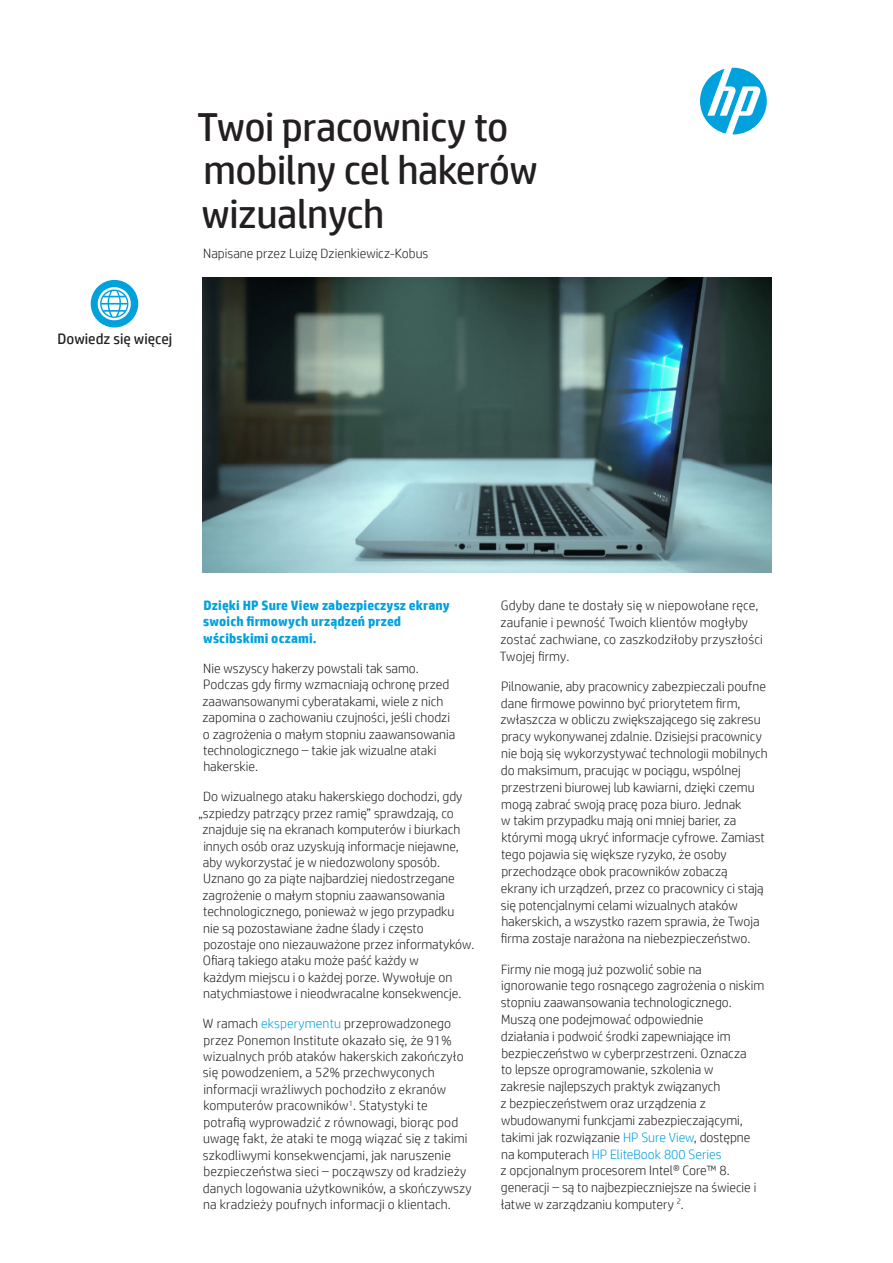
<style>
.page{position:relative;width:893px;height:1263px;background:#fff}
.page>*{position:absolute;margin:0;border:0;box-sizing:border-box;transform-origin:0 0}
.t1{font:40.5px/43.5px "HP Simplified";letter-spacing:-.01em;color:#231f20}
.t2{font:15px "HP Simplified";color:#231f20}
.t3{font:300 13.5px/16.8px "HP Simplified";color:#231f20}
.t4{font:700 13.5px/16.4px "HP Simplified";letter-spacing:.01em;color:#00a1dd}
.s1{color:#00a1dd}
</style>
<div class="page">
<svg style="left:700px;top:68px;width:67px;height:66px"></svg>
<img style="left:202px;top:278px;width:569px;height:294px">
<div style="left:91px;top:280px;width:47px;height:47px;background:#00a1dd;border-radius:50%"></div>
<svg style="left:96px;top:285px;width:36px;height:37px"></svg>
<h1 class="t1" style="left:197px;top:105px;width:342px">Twoi pracownicy to mobilny cel hakerów wizualnych</h1>
<p class="t3" style="left:203px;top:244px;width:227px">Napisane przez Luizę Dzienkiewicz-Kobus</p>
<p class="t2" style="left:58px;top:329px;width:116px">Dowiedz się więcej</p>
<p class="t4" style="left:203px;top:597px;width:248px">Dzięki HP Sure View zabezpieczysz ekrany swoich firmowych urządzeń przed wścibskimi oczami.</p>
<p class="t3" style="left:202px;top:660px;width:254px;line-height:16.4px">Nie wszyscy hakerzy powstali tak samo.<br>Podczas gdy firmy wzmacniają ochronę przed zaawansowanymi cyberatakami, wiele z nich zapomina o zachowaniu czujności, jeśli chodzi o zagrożenia o małym stopniu zaawansowania technologicznego – takie jak wizualne ataki hakerskie.</p>
<p class="t3" style="left:203px;top:788px;width:261px">Do wizualnego ataku hakerskiego dochodzi, gdy</p>
<p class="t3" style="left:198px;top:804px;width:257px">„szpiedzy patrzący przez ramię” sprawdzają, co</p>
<p class="t3" style="left:202px;top:821px;width:259px">znajduje się na ekranach komputerów i biurkach</p>
<p class="t3" style="left:203px;top:837px;width:257px">innych osób oraz uzyskują informacje niejawne,</p>
<p class="t3" style="left:203px;top:853px;width:239px">aby wykorzystać je w niedozwolony sposób.</p>
<p class="t3" style="left:203px;top:870px;width:253px">Uznano go za piąte najbardziej niedostrzegane</p>
<p class="t3" style="left:202px;top:886px;width:244px">zagrożenie o małym stopniu zaawansowania</p>
<p class="t3" style="left:203px;top:903px;width:253px">technologicznego, ponieważ w jego przypadku</p>
<p class="t3" style="left:203px;top:919px;width:222px">nie są pozostawiane żadne ślady i często</p>
<p class="t3" style="left:203px;top:935px;width:273px">pozostaje ono niezauważone przez informatyków.</p>
<p class="t3" style="left:203px;top:952px;width:217px">Ofiarą takiego ataku może paść każdy w</p>
<p class="t3" style="left:203px;top:968px;width:250px">każdym miejscu i o każdej porze. Wywołuje on</p>
<p class="t3" style="left:203px;top:985px;width:260px">natychmiastowe i nieodwracalne konsekwencje.</p>
<p class="t3" style="left:203px;top:1015px;width:270px">W ramach <span class="s1">eksperymentu</span> przeprowadzonego przez Ponemon Institute okazało się, że 91% wizualnych prób ataków hakerskich zakończyło się powodzeniem, a 52% przechwyconych informacji wrażliwych pochodziło z ekranów komputerów pracowników<sup>1</sup>. Statystyki te potrafią wyprowadzić z równowagi, biorąc pod uwagę fakt, że ataki te mogą wiązać się z takimi szkodliwymi konsekwencjami, jak naruszenie bezpieczeństwa sieci – począwszy od kradzieży danych logowania użytkowników, a skończywszy na kradzieży poufnych informacji o klientach.</p>
<p class="t3" style="left:500px;top:596px;width:264px">Gdyby dane te dostały się w niepowołane ręce, zaufanie i pewność Twoich klientów mogłyby zostać zachwiane, co zaszkodziłoby przyszłości Twojej firmy.</p>
<p class="t3" style="left:500px;top:677px;width:269px">Pilnowanie, aby pracownicy zabezpieczali poufne dane firmowe powinno być priorytetem firm, zwłaszcza w obliczu zwiększającego się zakresu pracy wykonywanej zdalnie. Dzisiejsi pracownicy nie boją się wykorzystywać technologii mobilnych do maksimum, pracując w pociągu, wspólnej przestrzeni biurowej lub kawiarni, dzięki czemu mogą zabrać swoją pracę poza biuro. Jednak<br>w takim przypadku mają oni mniej barier, za którymi mogą ukryć informacje cyfrowe. Zamiast tego pojawia się większe ryzyko, że osoby przechodzące obok pracowników zobaczą<br>ekrany ich urządzeń, przez co pracownicy ci stają się potencjalnymi celami wizualnych ataków hakerskich, a wszystko razem sprawia, że Twoja firma zostaje narażona na niebezpieczeństwo.</p>
<p class="t3" style="left:500px;top:960px;width:265px">Firmy nie mogą już pozwolić sobie na ignorowanie tego rosnącego zagrożenia o niskim stopniu zaawansowania technologicznego.<br>Muszą one podejmować odpowiednie<br>działania i podwoić środki zapewniające im bezpieczeństwo w cyberprzestrzeni. Oznacza<br>to lepsze oprogramowanie, szkolenia w<br>zakresie najlepszych praktyk związanych<br>z bezpieczeństwem oraz urządzenia z wbudowanymi funkcjami zabezpieczającymi, takimi jak rozwiązanie <span class="s1">HP Sure View</span>, dostępne na komputerach <span class="s1">HP EliteBook 800 Series<br></span>z opcjonalnym procesorem Intel® Core™ 8. generacji – są to najbezpieczniejsze na świecie i łatwe w zarządzaniu komputery <sup>2</sup>.</p>
</div>
